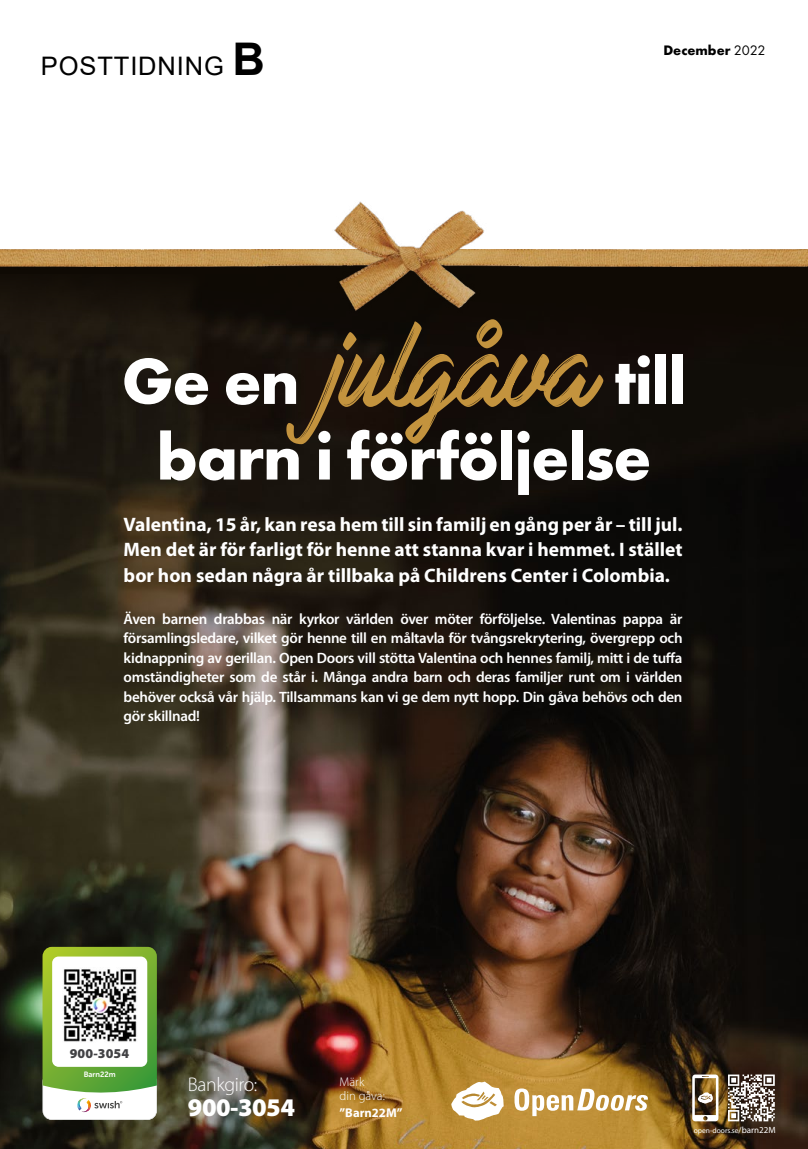
<style>
.page{position:relative;width:808px;height:1149px;background:#fff}
.page>*{position:absolute;margin:0;border:0;box-sizing:border-box;transform-origin:0 0}
.t1{font:700 67.35px/75.6px "Futura PT";letter-spacing:-.02em;color:#fff}
.t2{font:25.5px "Arial";letter-spacing:.035em;color:#000}
.t3{font:900 25.5px "Myriad Pro";letter-spacing:-.02em;color:#fff}
.t4{font:300 19.8px "Myriad Pro";letter-spacing:-.02em;color:#fff}
.t5{font:700 19.5px/25.5px "Myriad Pro";color:#fff;text-align:justify}
.t6{font:600 15px/19.5px "Myriad Pro";letter-spacing:-.02em;color:#fff;text-align:justify}
.t7{font:700 14.25px "Futura PT";color:#000}
.t8{font:900 13.5px "Myriad Pro";letter-spacing:.01em;color:#424245}
.t9{font:300 12.6px/14.1px "Myriad Pro";color:#fff}
.t10{font:700 12.6px "Myriad Pro";color:#fff}
.t11{font:11.4px "Museo Sans Rounded 700";color:#424245}
.t12{font:7.65px "Museo Sans Rounded 700";color:#fff}
.t13{font:7.5px "Myriad Pro";color:#fff}
.s1{font-weight:700;font-size:45px}
.s2{font-weight:400}
.s3{font-size:9px}
</style>
<div class="page">
<img style="left:0;top:274px;width:808px;height:874px">
<hr style="left:807px;top:893px;width:1px;height:255px;background:#cb464e">
<svg style="left:451px;top:1081px;width:53px;height:39px"></svg>
<svg style="left:514px;top:1088px;width:134px;height:27px"></svg>
<svg style="left:692px;top:1074px;width:26px;height:46px"></svg>
<img style="left:0;top:249px;width:332px;height:20px">
<img style="left:486px;top:249px;width:322px;height:20px">
<img style="left:332px;top:201px;width:154px;height:115px">
<svg style="left:43px;top:946px;width:114px;height:173px"></svg>
<div style="left:52px;top:956px;width:95px;height:110px;background:#fff;border-radius:6px"></div>
<img style="left:63px;top:969px;width:74px;height:73px">
<svg style="left:728px;top:1074px;width:47px;height:46px"></svg>
<svg style="left:286px;top:319px;width:317px;height:125px;background:#3a2b14"></svg>
<h2 class="t2" style="left:41px;top:49px;width:226px">POSTTIDNING <span class="s1">B</span></h2>
<p class="t7" style="left:663px;top:41px;width:104px">December <span class="s2">2022</span></p>
<h1 class="t1" style="left:156px;top:342px;width:531px;text-indent:457px">till barn i förföljelse</h1>
<h1 class="t1" style="left:122px;top:342px;width:180px">Ge en</h1>
<h3 class="t5" style="left:124px;top:510px;width:560px">Valentina, 15 år, kan resa hem till sin familj en gång per år – till jul.<br>Men det är för farligt för henne att stanna kvar i hemmet. I stället bor hon sedan några år tillbaka på Childrens Center i Colombia.</h3>
<p class="t6" style="left:124px;top:608px;width:560px">Även barnen drabbas när kyrkor världen över möter förföljelse. Valentinas pappa är församlingsledare, vilket gör henne till en måltavla för tvångsrekrytering, övergrepp och kidnappning av gerillan. Open Doors vill stötta Valentina och hennes familj, mitt i de tuffa omständigheter som de står i. Många andra barn och deras familjer runt om i världen behöver också vår hjälp. Tillsammans kan vi ge dem nytt hopp. Din gåva behövs och den gör skillnad!</p>
<p class="t11" style="left:72px;top:1043px;width:57px">900-305 4</p>
<p class="t12" style="left:84px;top:1070px;width:33px">Barn22m</p>
<p class="t8" style="left:70px;top:1043px;width:61px">900-3054</p>
<h3 class="t4" style="left:188px;top:1072px;width:71px">Bankgiro:</h3>
<h2 class="t3" style="left:188px;top:1090px;width:109px">900-3054</h2>
<p class="t9" style="left:340px;top:1073px;width:47px">Märk<br>din gåva:</p>
<p class="t10" style="left:340px;top:1104px;width:64px">”Barn22M”</p>
<p class="t13" style="left:694px;top:1125px;width:83px">open-doors.se<span class="s3">/barn22M</span></p>
</div>
